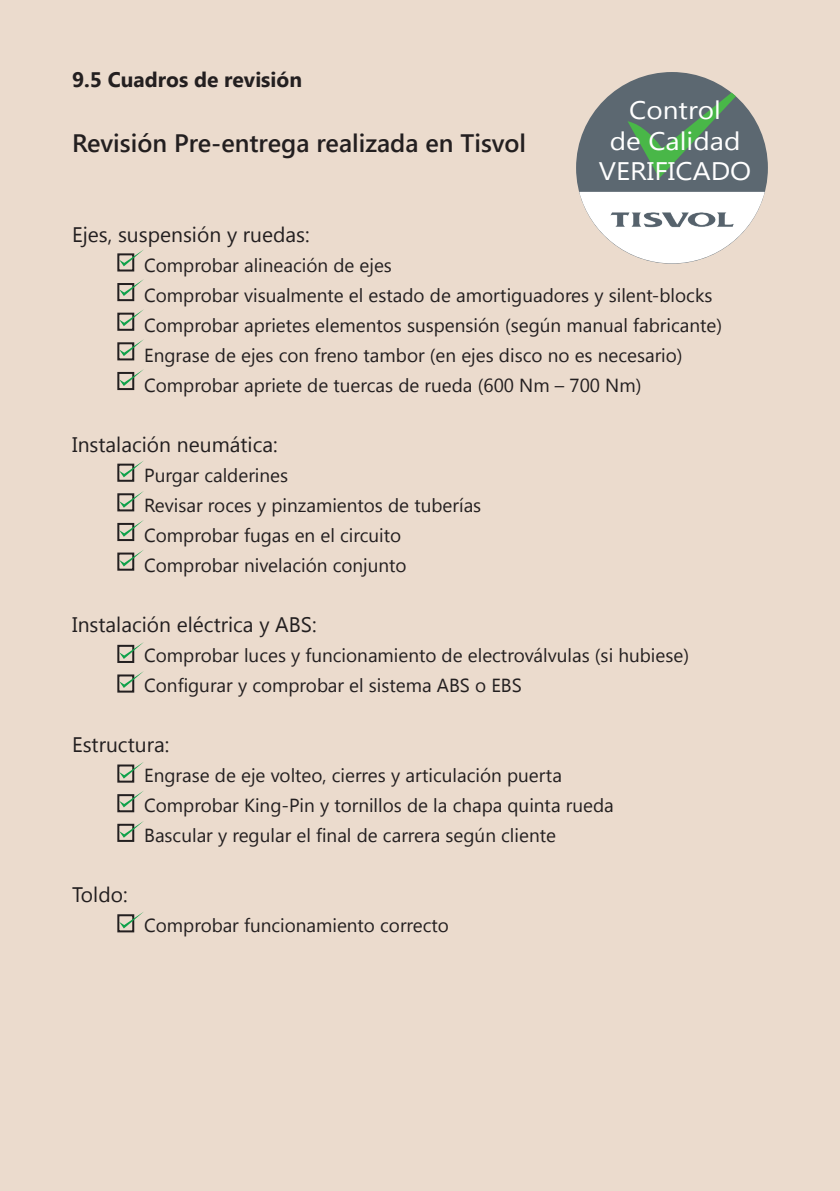
<style>
.page{position:relative;width:840px;height:1191px;background:#fff}
.page>*{position:absolute;margin:0;border:0;box-sizing:border-box;transform-origin:0 0}
.t1{font:25.4px/30.4px "Segoe UI";color:#fff;text-align:center;scale:1.1 1}
.t2{font:600 25.2px "Segoe UI";color:#231f20}
.t3{font:21px "Segoe UI";color:#231f20}
.t4{font:700 21px "Segoe UI";color:#231f20}
.t5{font:18.8px/30px "Segoe UI";color:#231f20}
</style>
<div class="page">
<div style="left:0;top:0;width:839px;height:1191px;background:#ebdbcd"></div>
<div style="left:117px;top:253px;width:17px;height:18px;border:2px solid #231f20"></div>
<div style="left:117px;top:283px;width:17px;height:18px;border:2px solid #231f20"></div>
<div style="left:117px;top:313px;width:17px;height:18px;border:2px solid #231f20"></div>
<div style="left:117px;top:342px;width:17px;height:18px;border:2px solid #231f20"></div>
<div style="left:117px;top:372px;width:17px;height:18px;border:2px solid #231f20"></div>
<div style="left:117px;top:463px;width:17px;height:19px;border:2px solid #231f20"></div>
<div style="left:117px;top:493px;width:17px;height:18px;border:2px solid #231f20"></div>
<div style="left:117px;top:523px;width:17px;height:18px;border:2px solid #231f20"></div>
<div style="left:117px;top:552px;width:17px;height:18px;border:2px solid #231f20"></div>
<div style="left:117px;top:645px;width:17px;height:18px;border:2px solid #231f20"></div>
<div style="left:117px;top:674px;width:17px;height:18px;border:2px solid #231f20"></div>
<div style="left:117px;top:764px;width:17px;height:18px;border:2px solid #231f20"></div>
<div style="left:117px;top:794px;width:17px;height:18px;border:2px solid #231f20"></div>
<div style="left:117px;top:823px;width:17px;height:19px;border:2px solid #231f20"></div>
<div style="left:117px;top:914px;width:17px;height:18px;border:2px solid #231f20"></div>
<svg style="left:119px;top:550px;width:25px;height:16px"></svg>
<svg style="left:119px;top:520px;width:25px;height:17px"></svg>
<svg style="left:119px;top:491px;width:25px;height:17px"></svg>
<svg style="left:119px;top:461px;width:24px;height:16px"></svg>
<svg style="left:119px;top:369px;width:25px;height:17px"></svg>
<svg style="left:119px;top:339px;width:25px;height:17px"></svg>
<svg style="left:119px;top:309px;width:25px;height:17px"></svg>
<svg style="left:119px;top:279px;width:25px;height:17px"></svg>
<svg style="left:119px;top:249px;width:25px;height:17px"></svg>
<svg style="left:119px;top:642px;width:25px;height:17px"></svg>
<svg style="left:119px;top:671px;width:25px;height:17px"></svg>
<svg style="left:119px;top:762px;width:25px;height:16px"></svg>
<svg style="left:119px;top:791px;width:24px;height:16px"></svg>
<svg style="left:119px;top:821px;width:25px;height:16px"></svg>
<svg style="left:119px;top:912px;width:25px;height:16px"></svg>
<div style="left:575px;top:72px;width:192px;height:192px;background:#5c6871;border-radius:50%"></div>
<svg style="left:579px;top:192px;width:185px;height:71px"></svg>
<svg style="left:627px;top:93px;width:108px;height:85px"></svg>
<img style="left:608px;top:211px;width:126px;height:19px">
<p class="t4" style="left:72px;top:64px;width:231px">9.5 Cuadros de revisión</p>
<h2 class="t2" style="left:72px;top:119px;width:455px">Revisión Pre-entrega realizada en Tisvol</h2>
<h1 class="t1" style="left:598px;top:94px;width:140px">Control<br>de Calidad<br>VERIFICADO</h1>
<p class="t3" style="left:72px;top:220px;width:239px">Ejes, suspensión y ruedas:</p>
<p class="t5" style="left:144px;top:249px;width:579px">Comprobar alineación de ejes<br>Comprobar visualmente el estado de amortiguadores y silent-blocks Comprobar aprietes elementos suspensión (según manual fabricante)<br>Engrase de ejes con freno tambor (en ejes disco no es necesario)<br>Comprobar apriete de tuercas de rueda (600 Nm – 700 Nm)</p>
<p class="t3" style="left:72px;top:430px;width:207px">Instalación neumática:</p>
<p class="t5" style="left:144px;top:459px;width:338px">Purgar calderines<br>Revisar roces y pinzamientos de tuberías<br>Comprobar fugas en el circuito<br>Comprobar nivelación conjunto</p>
<p class="t3" style="left:72px;top:610px;width:246px">Instalación eléctrica y ABS:</p>
<p class="t5" style="left:144px;top:639px;width:546px">Comprobar luces y funcionamiento de electroválvulas (si hubiese)<br>Configurar y comprobar el sistema ABS o EBS</p>
<p class="t3" style="left:72px;top:730px;width:99px">Estructura:</p>
<p class="t5" style="left:144px;top:759px;width:471px">Engrase de eje volteo, cierres y articulación puerta<br>Comprobar King-Pin y tornillos de la chapa quinta rueda<br>Bascular y regular el final de carrera según cliente</p>
<p class="t3" style="left:72px;top:880px;width:57px">Toldo:</p>
<p class="t5" style="left:144px;top:909px;width:306px">Comprobar funcionamiento correcto</p>
</div>
